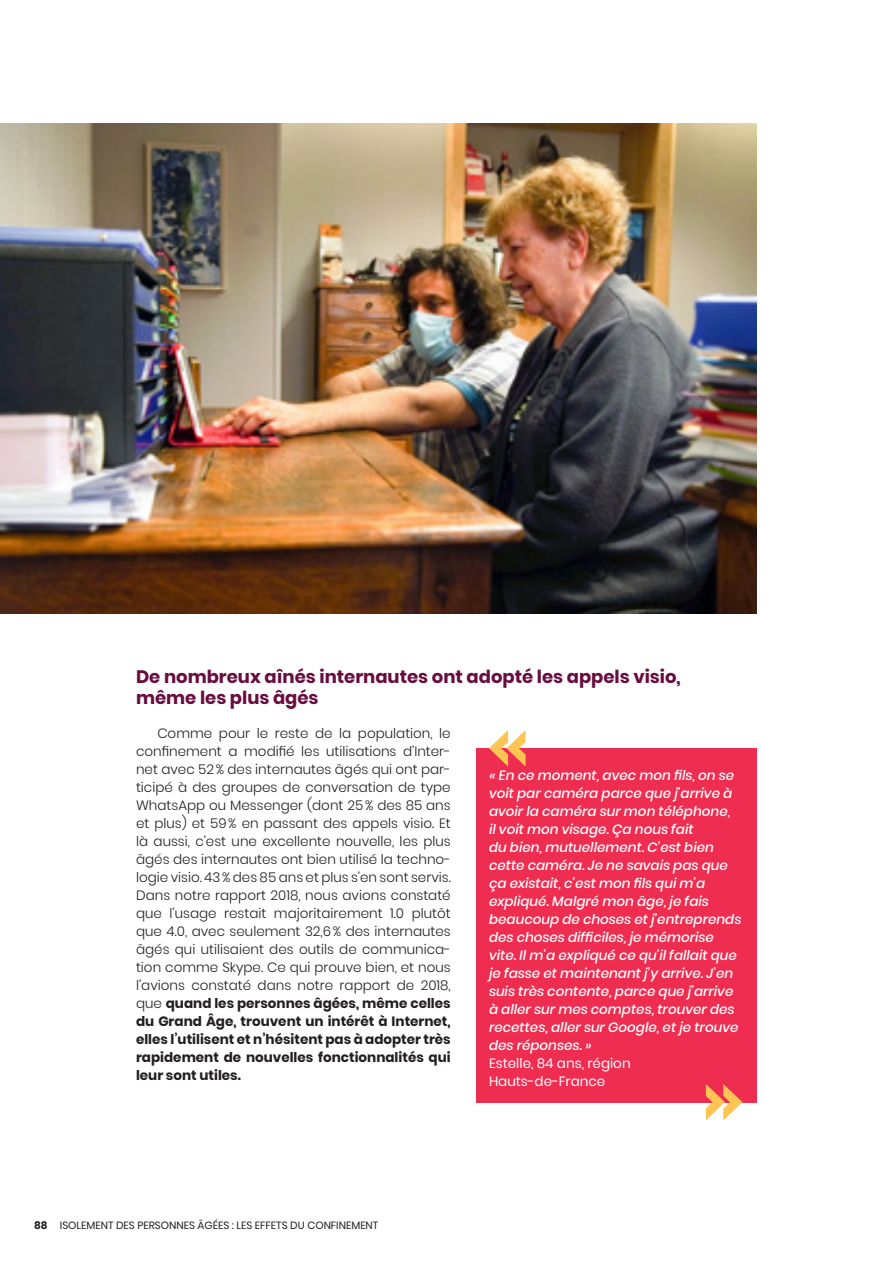
<style>
.page{position:relative;width:893px;height:1263px;background:#fff}
.page>*{position:absolute;margin:0;border:0;box-sizing:border-box;transform-origin:0 0}
.t1{font:700 18px/21px "Poppins";color:#680d3f}
.t2{font:300 13.5px/18px "Poppins";color:#231f20;text-align:justify}
.t3{font:italic 500 13.5px/18px "Poppins";color:#fff}
.t4{font:13.5px/18px "Poppins";color:#fff}
.t5{font:10.5px "Poppins";color:#231f20}
.s1{font-weight:700}
</style>
<div class="page">
<div style="left:476px;top:748px;width:281px;height:355px;background:#ee2d50"></div>
<svg style="left:489px;top:730px;width:37px;height:36px"></svg>
<svg style="left:706px;top:1084px;width:36px;height:36px"></svg>
<img style="left:0;top:123px;width:757px;height:491px">
<h1 class="t1" style="left:136px;top:666px;width:546px">De nombreux aînés internautes ont adopté les appels visio, même les plus âgés</h1>
<p class="t2" style="left:136px;top:724px;width:316px;text-indent:21px">Comme pour le reste de la population, le confinement a modifié les utilisations d’Inter&shy;net avec 52% des internautes âgés qui ont par&shy;ticipé à des groupes de conversation de type WhatsApp ou Messenger (dont 25% des 85 ans et plus) et 59% en passant des appels visio. Et là aussi, c’est une excellente nouvelle, les plus âgés des internautes ont bien utilisé la techno&shy;logie visio. 43% des 85 ans et plus s’en sont servis.<br>Dans notre rapport 2018, nous avions constaté que l’usage restait majoritairement 1.0 plutôt que 4.0, avec seulement 32,6% des internautes âgés qui utilisaient des outils de communica&shy;tion comme Skype. Ce qui prouve bien, et nous l’avions constaté dans notre rapport de 2018, que <span class="s1">quand les personnes âgées, même celles du Grand Âge, trouvent un intérêt à Internet, elles l’utilisent et n’hésitent pas à adopter très rapidement de nouvelles fonctionnalités qui leur sont utiles.</span></p>
<p class="t3" style="left:489px;top:766px;width:254px">« En ce moment, avec mon fils, on se voit par caméra parce que j’arrive à avoir la caméra sur mon téléphone,<br>il voit mon visage. Ça nous fait<br>du bien, mutuellement. C’est bien cette caméra. Je ne savais pas que ça existait, c’est mon fils qui m’a expliqué. Malgré mon âge, je fais beaucoup de choses et j’entreprends des choses difficiles, je mémorise vite. Il m’a expliqué ce qu’il fallait que je fasse et maintenant j’y arrive. J’en suis très contente, parce que j’arrive à aller sur mes comptes, trouver des recettes, aller sur Google, et je trouve des réponses. »</p>
<p class="t4" style="left:489px;top:1054px;width:143px">Estelle, 84 ans, région<br>Hauts-de-France</p>
<p class="t5" style="left:34px;top:1219px;width:346px"><span class="s1">88</span> ISOLEMENT DES PERSONNES ÂGÉES : LES EFFETS DU CONFINEMENT</p>
</div>
